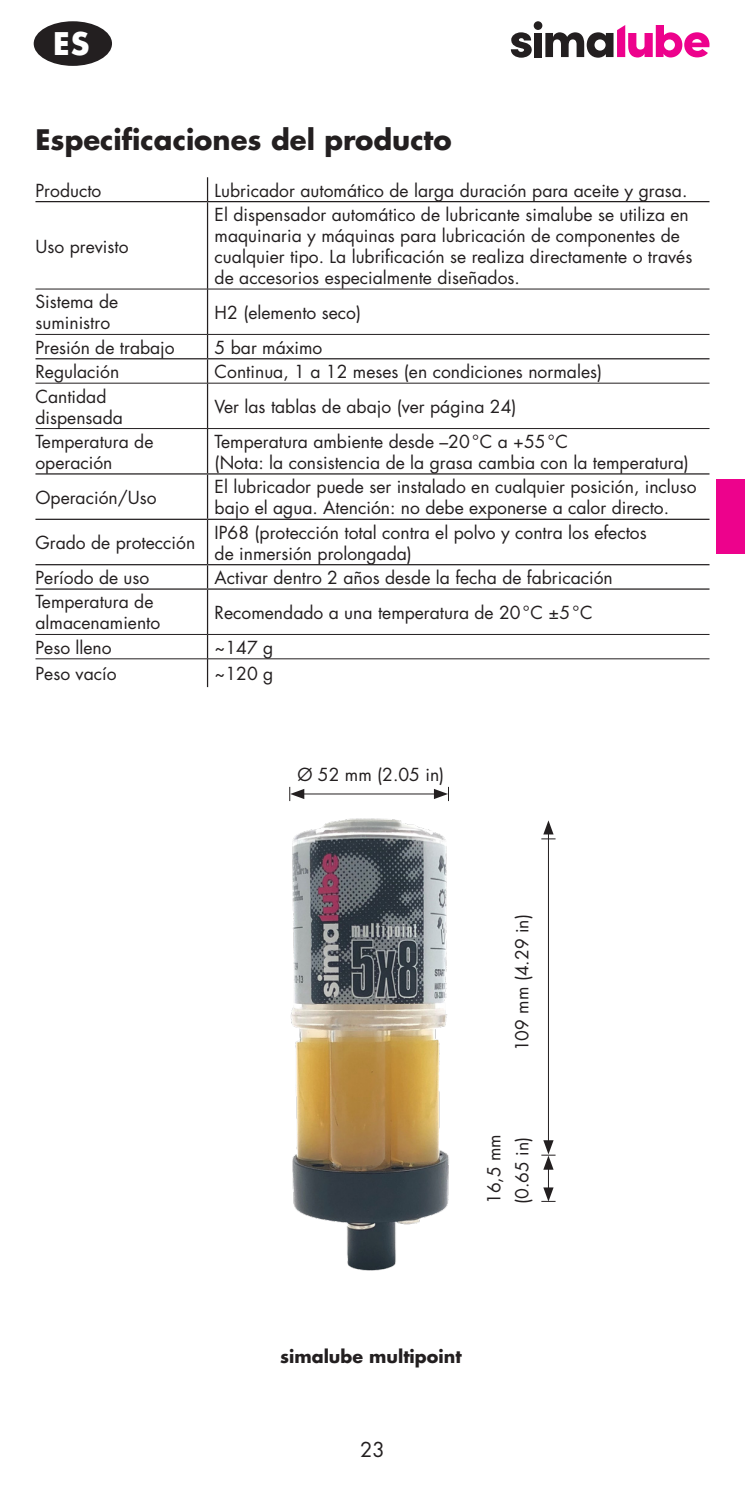
<style>
.page{position:relative;width:745px;height:1489px;background:#fff}
.page>*{position:absolute;margin:0;border:0;box-sizing:border-box;transform-origin:0 0}
.t1{font:700 30.25px "Futura Std";color:#fff}
.Titel_ES{font:700 27.5px "Futura Std";color:#231f20}
.t2{font:20px "Futura Std";color:#231f20}
.Lauftext_tda__7{font:17.5px/21px "Futura Std";color:#231f20}
.t3{font:700 17.5px "Futura Std";color:#231f20}
</style>
<div class="page">
<svg style="left:510px;top:32px;width:21px;height:26px"></svg>
<div style="left:534px;top:33px;width:7px;height:24px;background:#231f20"></div>
<div style="left:533px;top:21px;width:9px;height:9px;background:#231f20;border-radius:50%"></div>
<svg style="left:545px;top:25px;width:164px;height:33px"></svg>
<div style="left:34px;top:21px;width:78px;height:45px;background:#231f20;border-radius:50%"></div>
<div style="left:716px;top:479px;width:28px;height:74px;background:#ed028c"></div>
<svg style="left:207px;top:177px;width:1px;height:24px"></svg>
<hr style="left:35px;top:201px;width:172px;height:1px;background:#231f20">
<hr style="left:207px;top:201px;width:502px;height:1px;background:#231f20">
<hr style="left:207px;top:202px;width:1px;height:87px;background:#231f20">
<hr style="left:207px;top:289px;width:1px;height:45px;background:#231f20">
<hr style="left:35px;top:358px;width:172px;height:1px;background:#231f20">
<hr style="left:207px;top:358px;width:502px;height:1px;background:#231f20">
<svg style="left:207px;top:335px;width:1px;height:48px"></svg>
<hr style="left:207px;top:383px;width:1px;height:45px;background:#231f20">
<hr style="left:207px;top:429px;width:1px;height:44px;background:#231f20">
<hr style="left:207px;top:474px;width:1px;height:44px;background:#231f20">
<svg style="left:207px;top:565px;width:1px;height:23px"></svg>
<hr style="left:35px;top:588px;width:172px;height:1px;background:#231f20">
<hr style="left:207px;top:588px;width:502px;height:1px;background:#231f20">
<hr style="left:207px;top:589px;width:1px;height:45px;background:#231f20">
<svg style="left:207px;top:635px;width:1px;height:52px"></svg>
<hr style="left:35px;top:288px;width:172px;height:1px;background:#231f20">
<hr style="left:207px;top:288px;width:502px;height:1px;background:#231f20">
<hr style="left:35px;top:334px;width:172px;height:1px;background:#231f20">
<hr style="left:207px;top:334px;width:502px;height:1px;background:#231f20">
<hr style="left:35px;top:383px;width:172px;height:1px;background:#231f20">
<hr style="left:207px;top:383px;width:502px;height:1px;background:#231f20">
<hr style="left:35px;top:428px;width:172px;height:1px;background:#231f20">
<hr style="left:207px;top:428px;width:502px;height:1px;background:#231f20">
<hr style="left:35px;top:634px;width:172px;height:1px;background:#231f20">
<hr style="left:207px;top:634px;width:502px;height:1px;background:#231f20">
<hr style="left:35px;top:658px;width:172px;height:1px;background:#231f20">
<hr style="left:207px;top:658px;width:502px;height:1px;background:#231f20">
<hr style="left:35px;top:473px;width:172px;height:1px;background:#231f20">
<hr style="left:207px;top:473px;width:502px;height:1px;background:#231f20">
<hr style="left:35px;top:518px;width:172px;height:2px;background:#231f20">
<hr style="left:207px;top:518px;width:502px;height:2px;background:#231f20">
<hr style="left:207px;top:520px;width:1px;height:44px;background:#231f20">
<hr style="left:35px;top:564px;width:172px;height:1px;background:#231f20">
<hr style="left:207px;top:564px;width:502px;height:1px;background:#231f20">
<img style="left:291px;top:818px;width:158px;height:453px">
<hr style="left:300px;top:793px;width:138px;height:1px;background:#231f20">
<svg style="left:289px;top:786px;width:15px;height:15px"></svg>
<svg style="left:433px;top:786px;width:16px;height:15px"></svg>
<hr style="left:547px;top:830px;width:1px;height:314px;background:#231f20">
<svg style="left:541px;top:820px;width:14px;height:19px"></svg>
<svg style="left:541px;top:1140px;width:14px;height:61px"></svg>
<p class="t1" style="left:53px;top:23px;width:38px">ES</p>
<p class="Titel_ES" style="left:35px;top:122px;width:417px">Especificaciones del producto</p>
<p class="Lauftext_tda__7" style="left:35px;top:180px;width:67px">Producto</p>
<p class="Lauftext_tda__7" style="left:214px;top:180px;width:474px">Lubricador automático de larga duración para aceite y grasa.</p>
<p class="Lauftext_tda__7" style="left:35px;top:236px;width:94px">Uso previsto</p>
<p class="Lauftext_tda__7" style="left:214px;top:204px;width:479px">El dispensador automático de lubricante simalube se utiliza en maquinaria y máquinas para lubricación de componentes de cualquier tipo. La lubrificación se realiza directamente o través de accesorios especialmente diseñados.</p>
<p class="Lauftext_tda__7" style="left:35px;top:292px;width:84px">Sistema de suministro</p>
<p class="Lauftext_tda__7" style="left:214px;top:302px;width:148px">H2 (elemento seco)</p>
<p class="Lauftext_tda__7" style="left:35px;top:337px;width:141px">Presión de trabajo</p>
<p class="Lauftext_tda__7" style="left:214px;top:337px;width:109px">5 bar máximo</p>
<p class="Lauftext_tda__7" style="left:35px;top:361px;width:85px">Regulación</p>
<p class="Lauftext_tda__7" style="left:214px;top:361px;width:388px">Continua, 1 a 12 meses (en condiciones normales)</p>
<p class="Lauftext_tda__7" style="left:35px;top:386px;width:89px">Cantidad dispensada</p>
<p class="Lauftext_tda__7" style="left:214px;top:396px;width:303px">Ver las tablas de abajo (ver página 24)</p>
<p class="Lauftext_tda__7" style="left:35px;top:431px;width:119px">Temperatura de operación</p>
<p class="Lauftext_tda__7" style="left:214px;top:431px;width:355px">Temperatura ambiente desde –20°C a +55°C</p>
<p class="Lauftext_tda__7" style="left:214px;top:452px;width:475px">(Nota: la consistencia de la grasa cambia con la temperatura)</p>
<p class="Lauftext_tda__7" style="left:35px;top:487px;width:122px">Operación/Uso</p>
<p class="Lauftext_tda__7" style="left:214px;top:476px;width:483px">El lubricador puede ser instalado en cualquier posición, incluso bajo el agua. Atención: no debe exponerse a calor directo.</p>
<p class="Lauftext_tda__7" style="left:35px;top:532px;width:161px">Grado de protección</p>
<p class="Lauftext_tda__7" style="left:214px;top:522px;width:433px">IP68 (protección total contra el polvo y contra los efectos de inmersión prolongada)</p>
<p class="Lauftext_tda__7" style="left:35px;top:567px;width:115px">Período de uso</p>
<p class="Lauftext_tda__7" style="left:214px;top:567px;width:399px">Activar dentro 2 años desde la fecha de fabricación</p>
<p class="Lauftext_tda__7" style="left:35px;top:591px;width:126px">Temperatura de almacenamiento</p>
<p class="Lauftext_tda__7" style="left:214px;top:602px;width:379px">Recomendado a una temperatura de 20°C ±5°C</p>
<p class="Lauftext_tda__7" style="left:35px;top:637px;width:78px">Peso lleno</p>
<p class="Lauftext_tda__7" style="left:214px;top:637px;width:60px">~147 g</p>
<p class="Lauftext_tda__7" style="left:35px;top:663px;width:83px">Peso vacío</p>
<p class="Lauftext_tda__7" style="left:214px;top:663px;width:60px">~120 g</p>
<p class="Lauftext_tda__7" style="left:297px;top:763px;width:148px">Ø 52 mm (2.05 in)</p>
<p class="Lauftext_tda__7" style="left:511px;top:1051px;width:138px;rotate:-90deg">109 mm (4.29 in)</p>
<p class="Lauftext_tda__7" style="left:483px;top:1203px;width:72px;rotate:-90deg">16,5 mm</p>
<p class="Lauftext_tda__7" style="left:511px;top:1203px;width:68px;rotate:-90deg">(0.65 in)</p>
<p class="t3" style="left:280px;top:1344px;width:183px">simalube multipoint</p>
<p class="t2" style="left:360px;top:1436px;width:26px">23</p>
</div>
